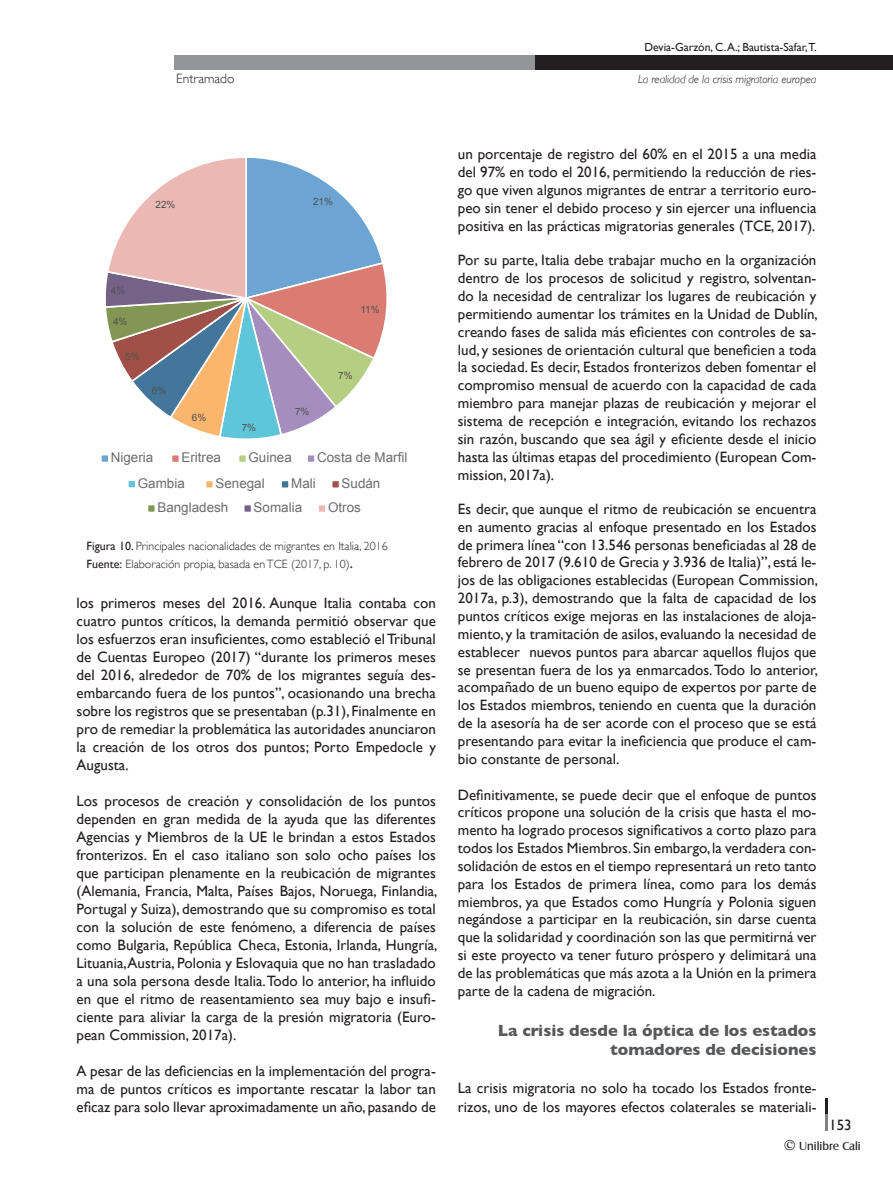
<style>
.page{position:relative;width:893px;height:1188px;background:#fff}
.page>*{position:absolute;margin:0;border:0;box-sizing:border-box;transform-origin:0 0}
.t1{font:700 16.5px/19.8px "Gill Sans";color:#57585a;text-align:right}
.t2{font:15px/17.9px "Gill Sans";color:#231f20;text-align:justify}
.t3{font:13.5px "Arial";color:#6c6c6c}
.t4{font:300 13.5px "Gill Sans";color:#231f20}
.t5{font:300 12px/18px "Gill Sans";color:#231f20}
.t6{font:12px "Castle T";color:#231f20}
.t7{font:italic 300 11.7px "Gill Sans";letter-spacing:-.01em;color:#231f20}
.t8{font:11.7px "Gill Sans";color:#231f20}
.t9{font:10.05px "Arial";color:#515252}
.s1{font-weight:400}
.s2{font-weight:400;font-size:15px}
.s3{font-family:"Goudy Old Style T";font-weight:700;font-size:15px}
</style>
<div class="page">
<div style="left:174px;top:55px;width:361px;height:15px;background:#939598"></div>
<div style="left:535px;top:55px;width:358px;height:15px;background:#231f20"></div>
<svg style="left:825px;top:1099px;width:2px;height:31px"></svg>
<svg style="left:105px;top:157px;width:282px;height:282px"></svg>
<div style="left:100px;top:454px;width:10px;height:9px;background:#6ca5d3"></div>
<div style="left:99px;top:452px;width:12px;height:13px;border:3px solid #fff"></div>
<div style="left:171px;top:454px;width:9px;height:9px;background:#da7c72"></div>
<div style="left:169px;top:452px;width:13px;height:13px;border:3px solid #fff"></div>
<div style="left:238px;top:454px;width:9px;height:9px;background:#b6ce82"></div>
<div style="left:236px;top:452px;width:13px;height:13px;border:3px solid #fff"></div>
<div style="left:306px;top:454px;width:10px;height:9px;background:#a58ebe"></div>
<div style="left:305px;top:452px;width:12px;height:13px;border:3px solid #fff"></div>
<div style="left:127px;top:479px;width:10px;height:10px;background:#5fc5d9"></div>
<div style="left:126px;top:478px;width:12px;height:12px;border:3px solid #fff"></div>
<div style="left:205px;top:480px;width:9px;height:9px;background:#fbb66d"></div>
<div style="left:203px;top:478px;width:13px;height:13px;border:3px solid #fff"></div>
<div style="left:280px;top:480px;width:10px;height:9px;background:#44759a"></div>
<div style="left:279px;top:478px;width:12px;height:13px;border:3px solid #fff"></div>
<div style="left:331px;top:480px;width:9px;height:9px;background:#a05047"></div>
<div style="left:329px;top:478px;width:13px;height:13px;border:3px solid #fff"></div>
<div style="left:147px;top:504px;width:9px;height:9px;background:#829753"></div>
<div style="left:145px;top:502px;width:13px;height:13px;border:3px solid #fff"></div>
<div style="left:243px;top:504px;width:9px;height:9px;background:#756287"></div>
<div style="left:241px;top:502px;width:13px;height:13px;border:3px solid #fff"></div>
<div style="left:317px;top:504px;width:10px;height:9px;background:#ebb8b4"></div>
<div style="left:316px;top:502px;width:12px;height:13px;border:3px solid #fff"></div>
<p class="t8" style="left:644px;top:40px;width:174px">Devia-Garzón, C. A.; Bautista-Safar,T.</p>
<p class="t4" style="left:176px;top:68px;width:60px">Entramado</p>
<p class="t7" style="left:638px;top:72px;width:180px">La realidad de la crisis migratoria europea</p>
<p class="t9" style="left:155px;top:197px;width:21px">22%</p>
<p class="t9" style="left:111px;top:284px;width:16px">4%</p>
<p class="t9" style="left:113px;top:315px;width:16px">4%</p>
<p class="t9" style="left:125px;top:349px;width:16px">5%</p>
<p class="t9" style="left:152px;top:384px;width:16px">6%</p>
<p class="t9" style="left:192px;top:410px;width:16px">6%</p>
<p class="t9" style="left:242px;top:420px;width:16px">7%</p>
<p class="t9" style="left:313px;top:195px;width:21px">21%</p>
<p class="t9" style="left:295px;top:405px;width:16px">7%</p>
<p class="t9" style="left:360px;top:303px;width:21px">11%</p>
<p class="t9" style="left:338px;top:369px;width:16px">7%</p>
<p class="t3" style="left:111px;top:449px;width:44px">Nigeria</p>
<p class="t3" style="left:181px;top:449px;width:41px">Eritrea</p>
<p class="t3" style="left:249px;top:449px;width:45px">Guinea</p>
<p class="t3" style="left:317px;top:449px;width:92px">Costa de Marfil</p>
<p class="t3" style="left:138px;top:474px;width:49px">Gambia</p>
<p class="t3" style="left:215px;top:474px;width:51px">Senegal</p>
<p class="t3" style="left:291px;top:474px;width:26px">Mali</p>
<p class="t3" style="left:342px;top:474px;width:40px">Sudán</p>
<p class="t3" style="left:157px;top:499px;width:72px">Bangladesh</p>
<p class="t3" style="left:254px;top:499px;width:50px">Somalia</p>
<p class="t3" style="left:328px;top:499px;width:34px">Otros</p>
<p class="t5" style="left:86px;top:536px;width:303px"><span class="s1">Figura 10.</span> Principales nacionalidades de migrantes en Italia, 2016<br><span class="s1">Fuente:</span> Elaboración propia, basada en TCE (2017, p. 10)<span class="s2">.</span></p>
<p class="t2" style="left:77px;top:594px;width:361px">los primeros meses del 2016. Aunque Italia contaba con cuatro puntos críticos, la demanda permitió observar que los esfuerzos eran insuficientes, como estableció el Tribunal de Cuentas Europeo (2017) “durante los primeros meses del 2016, alrededor de 70% de los migrantes seguía des&shy;embarcando fuera de los puntos”, ocasionando una brecha sobre los registros que se presentaban (p.31), Finalmente en pro de remediar la problemática las autoridades anunciaron la creación de los otros dos puntos; Porto Empedocle y Augusta.</p>
<p class="t2" style="left:77px;top:792px;width:362px">Los procesos de creación y consolidación de los puntos dependen en gran medida de la ayuda que las diferentes Agencias y Miembros de la UE le brindan a estos Estados fronterizos. En el caso italiano son solo ocho países los que participan plenamente en la reubicación de migrantes (Alemania, Francia, Malta, Países Bajos, Noruega, Finlandia, Portugal y Suiza), demostrando que su compromiso es total con la solución de este fenómeno, a diferencia de países como Bulgaria, República Checa, Estonia, Irlanda, Hungría, Lituania,Austria, Polonia y Eslovaquia que no han trasladado a una sola persona desde Italia. Todo lo anterior, ha influido en que el ritmo de reasentamiento sea muy bajo e insufi&shy;ciente para aliviar la carga de la presión migratoria (Euro&shy;pean Commission, 2017a).</p>
<p class="t2" style="left:77px;top:1062px;width:361px">A pesar de las deficiencias en la implementación del progra&shy;ma de puntos críticos es importante rescatar la labor tan eficaz para solo llevar aproximadamente un año, pasando de</p>
<p class="t2" style="left:458px;top:145px;width:360px">un porcentaje de registro del 60% en el 2015 a una media del 97% en todo el 2016, permitiendo la reducción de ries&shy;go que viven algunos migrantes de entrar a territorio euro&shy;peo sin tener el debido proceso y sin ejercer una influencia positiva en las prácticas migratorias generales (TCE, 2017).</p>
<p class="t2" style="left:458px;top:251px;width:362px">Por su parte, Italia debe trabajar mucho en la organización dentro de los procesos de solicitud y registro, solventan&shy;do la necesidad de centralizar los lugares de reubicación y permitiendo aumentar los trámites en la Unidad de Dublín, creando fases de salida más eficientes con controles de sa&shy;lud, y sesiones de orientación cultural que beneficien a toda la sociedad. Es decir, Estados fronterizos deben fomentar el compromiso mensual de acuerdo con la capacidad de cada miembro para manejar plazas de reubicación y mejorar el sistema de recepción e integración, evitando los rechazos sin razón, buscando que sea ágil y eficiente desde el inicio hasta las últimas etapas del procedimiento (European Com&shy;mission, 2017a).</p>
<p class="t2" style="left:458px;top:500px;width:362px">Es decir, que aunque el ritmo de reubicación se encuentra en aumento gracias al enfoque presentado en los Estados de primera línea “con 13.546 personas beneficiadas al 28 de febrero de 2017 (9.610 de Grecia y 3.936 de Italia)”, está le&shy;jos de las obligaciones establecidas (European Commission, 2017a, p.3), demostrando que la falta de capacidad de los puntos críticos exige mejoras en las instalaciones de aloja&shy;miento, y la tramitación de asilos, evaluando la necesidad de establecer nuevos puntos para abarcar aquellos flujos que se presentan fuera de los ya enmarcados. Todo lo anterior, acompañado de un bueno equipo de expertos por parte de los Estados miembros, teniendo en cuenta que la duración de la asesoría ha de ser acorde con el proceso que se está presentando para evitar la ineficiencia que produce el cam&shy;bio constante de personal.</p>
<p class="t2" style="left:458px;top:785px;width:360px">Definitivamente, se puede decir que el enfoque de puntos críticos propone una solución de la crisis que hasta el mo&shy;mento ha logrado procesos significativos a corto plazo para todos los Estados Miembros. Sin embargo, la verdadera con&shy;solidación de estos en el tiempo representará un reto tanto para los Estados de primera línea, como para los demás miembros, ya que Estados como Hungría y Polonia siguen negándose a participar en la reubicación, sin darse cuenta que la solidaridad y coordinación son las que permitirná ver si este proyecto va tener futuro próspero y delimitará una de las problemáticas que más azota a la Unión en la primera parte de la cadena de migración.</p>
<p class="t1" style="left:498px;top:1020px;width:320px">La crisis desde la óptica de los estados tomadores de decisiones</p>
<p class="t2" style="left:458px;top:1079px;width:360px">La crisis migratoria no solo ha tocado los Estados fronte&shy;rizos, uno de los mayores efectos colaterales se materiali-</p>
<p class="t2" style="left:829px;top:1116px;width:24px">153</p>
<p class="t6" style="left:784px;top:1139px;width:78px"><span class="s3">©</span> Unilibre Cali</p>
</div>
